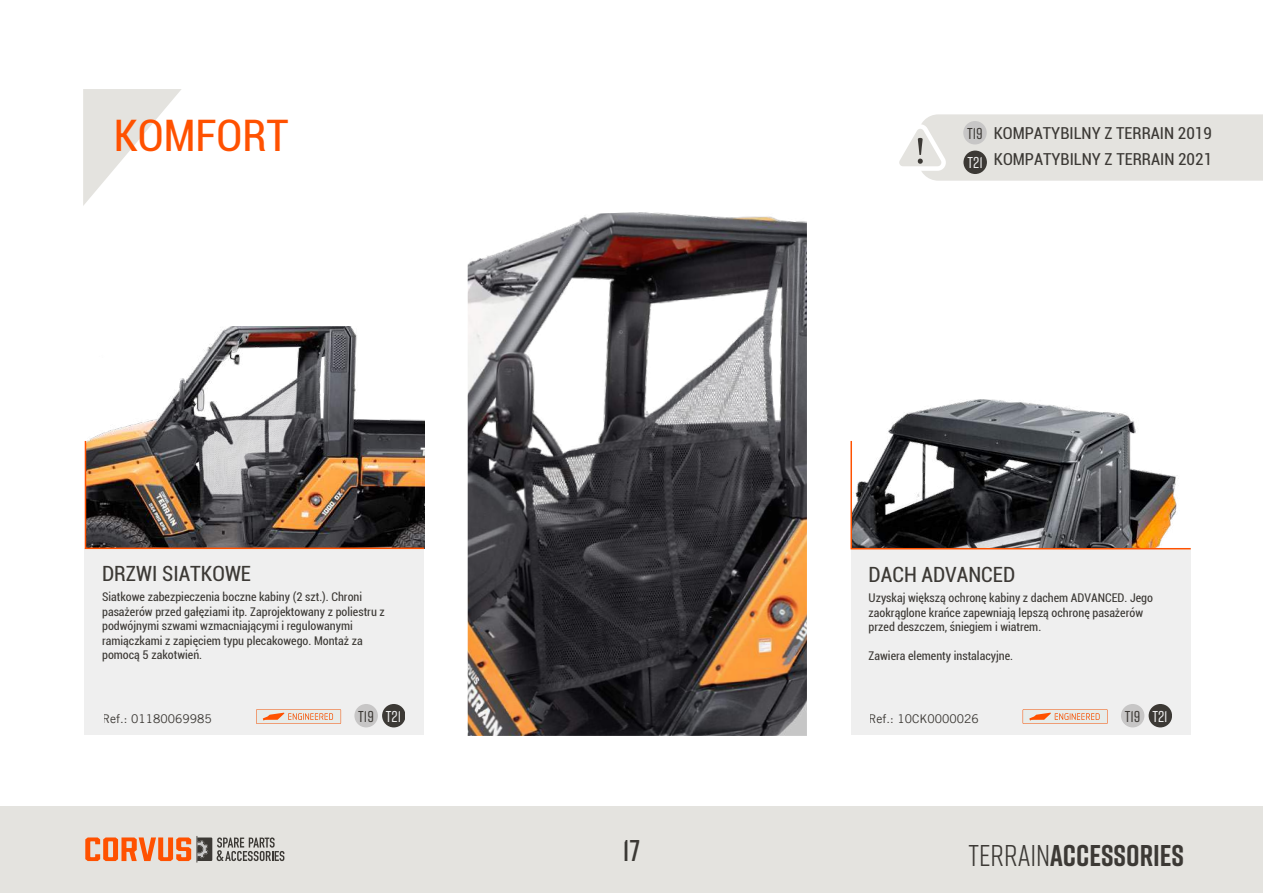
<style>
.page{position:relative;width:1263px;height:893px;background:#fff}
.page>*{position:absolute;margin:0;border:0;box-sizing:border-box;transform-origin:0 0}
.t1{font:condensed 43.5px "Roboto";color:#ff5100}
.t2{font:700 30px "Rift";color:#3c3935}
.t3{font:600 30px "Rift";color:#3c3935}
.t4{font:condensed 21px "Roboto";color:#3c3935}
.t5{font:condensed 16.5px/26.2px "Roboto";color:#3c3935}
.t6{font:500 15.75px "Rift";color:#3c3935}
.t7{font:500 15.75px "Rift";color:#efefef}
.t8{font:condensed 12px/14.4px "Roboto";color:#3c3935}
.t9{font:12px "Trade Gothic LT";color:#3c3935}
.s1{color:#efefef}
.s2{font-weight:400}
</style>
<div class="page">
<div style="left:0;top:806px;width:1263px;height:87px;background:#e4e3df"></div>
<svg style="left:85px;top:836px;width:199px;height:27px"></svg>
<svg style="left:83px;top:89px;width:98px;height:117px"></svg>
<svg style="left:899px;top:114px;width:364px;height:67px;background:#e1e0dd"></svg>
<img style="left:90px;top:326px;width:334px;height:113px">
<img style="left:468px;top:212px;width:339px;height:524px">
<div style="left:85px;top:549px;width:339px;height:186px;background:#efefef"></div>
<img style="left:84px;top:439px;width:341px;height:111px">
<div style="left:354px;top:704px;width:24px;height:23px;background:#c7c6c6;border-radius:50%"></div>
<div style="left:382px;top:704px;width:23px;height:23px;background:#3c3935;border-radius:50%"></div>
<svg style="left:256px;top:709px;width:85px;height:15px"></svg>
<img style="left:888px;top:399px;width:248px;height:40px">
<div style="left:851px;top:549px;width:340px;height:186px;background:#efefef"></div>
<svg style="left:850px;top:439px;width:341px;height:111px"></svg>
<div style="left:1121px;top:704px;width:23px;height:23px;background:#c7c6c6;border-radius:50%"></div>
<div style="left:1148px;top:704px;width:24px;height:23px;background:#3c3935;border-radius:50%"></div>
<svg style="left:1022px;top:709px;width:86px;height:15px"></svg>
<h1 class="t1" style="left:114px;top:105px;width:176px">KOMFORT</h1>
<h3 class="t6" style="left:967px;top:122px;width:17px">T19</h3>
<h3 class="t7" style="left:967px;top:152px;width:17px">T21</h3>
<h3 class="t5" style="left:994px;top:119px;width:220px">KOMPATYBILNY Z TERRAIN 2019<br>KOMPATYBILNY Z TERRAIN 2021</h3>
<h3 class="t4" style="left:102px;top:559px;width:150px">DRZWI SIATKOWE</h3>
<p class="t8" style="left:102px;top:589px;width:284px">Siatkowe zabezpieczenia boczne kabiny (2 szt.). Chroni pasażerów przed gałęziami itp. Zaprojektowany z poliestru z podwójnymi szwami wzmacniającymi i regulowanymi ramiączkami z zapięciem typu plecakowego. Montaż za pomocą 5 zakotwień.</p>
<p class="t9" style="left:102px;top:712px;width:111px">Ref.: 01180069985</p>
<h3 class="t6" style="left:358px;top:705px;width:44px">T19 <span class="s1">T21</span></h3>
<h3 class="t4" style="left:869px;top:559px;width:148px">DACH ADVANCED</h3>
<p class="t8" style="left:869px;top:590px;width:286px">Uzyskaj większą ochronę kabiny z dachem ADVANCED. Jego zaokrąglone krańce zapewniają lepszą ochronę pasażerów przed deszczem, śniegiem i wiatrem.</p>
<p class="t8" style="left:869px;top:648px;width:146px">Zawiera elementy instalacyjne.</p>
<p class="t9" style="left:869px;top:712px;width:112px">Ref.: 10CK0000026</p>
<h3 class="t6" style="left:1125px;top:705px;width:44px">T19 <span class="s1">T21</span></h3>
<h2 class="t3" style="left:623px;top:829px;width:19px">171</h2>
<h2 class="t2" style="left:968px;top:833px;width:217px"><span class="s2">TERRAIN</span>ACCESSORIES</h2>
</div>
